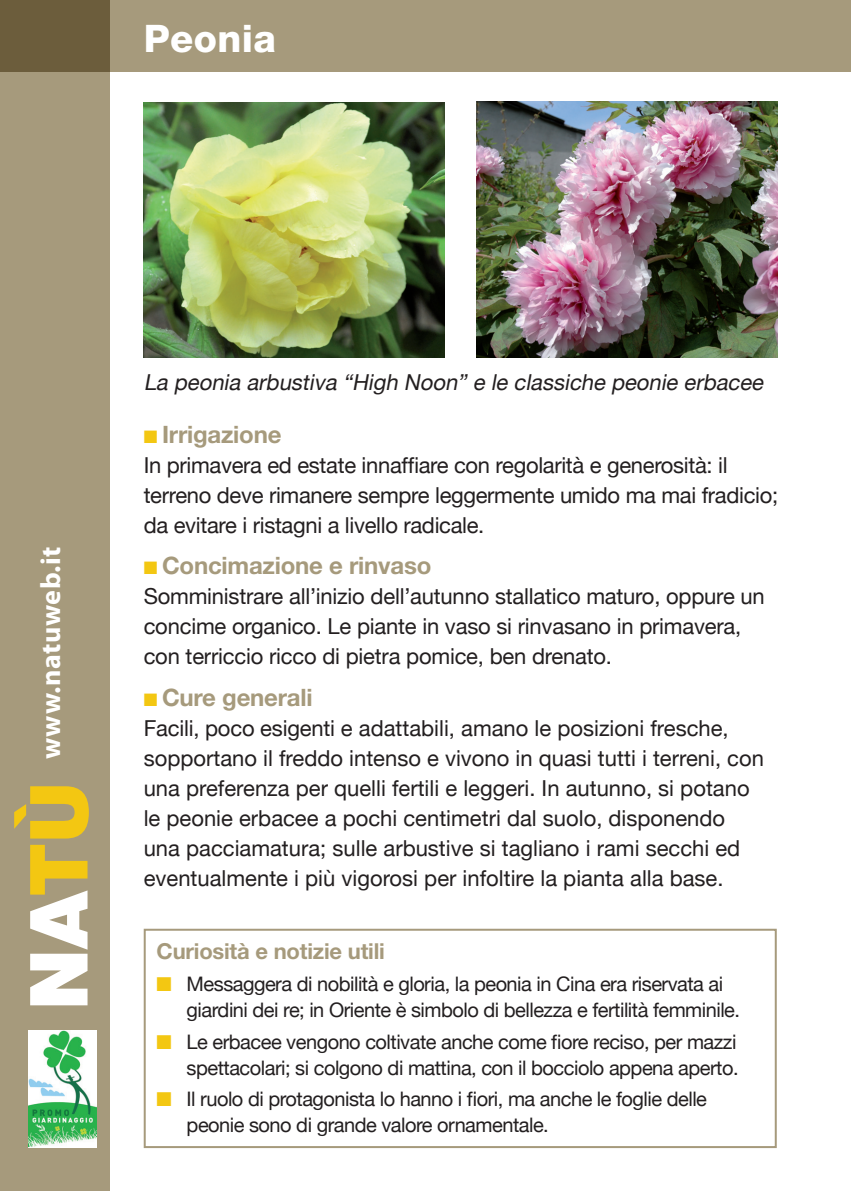
<style>
.page{position:relative;width:851px;height:1191px;background:#fff}
.page>*{position:absolute;margin:0;border:0;box-sizing:border-box;transform-origin:0 0}
.t1{font:800 38px "Helvetica Neue";letter-spacing:.01em;color:#fff}
.t2{font:700 28px "Myriad Pro";letter-spacing:.02em;color:#fff}
.t3{font:700 24px "Helvetica Neue LT Std";letter-spacing:-.01em;color:#a69a7c}
.t4{font:22px/30px "Helvetica Neue";letter-spacing:-.01em;color:#231f20}
.t5{font:italic 22px "Helvetica Neue";color:#231f20}
.t6{font:700 22px "Helvetica Neue LT Std";letter-spacing:-.01em;color:#a69a7c}
.t7{font:20px/26px "Helvetica Neue";letter-spacing:-.025em;color:#231f20}
.s1{color:#f3c712}
</style>
<div class="page">
<div style="left:144px;top:928px;width:632px;height:220px;border:2px solid #a69a7c"></div>
<div style="left:0;top:0;width:110px;height:1191px;background:#a69a7c"></div>
<svg style="left:14px;top:786px;width:75px;height:219px"></svg>
<img style="left:28px;top:1030px;width:69px;height:117px">
<div style="left:0;top:0;width:850px;height:72px;background:#a69a7c"></div>
<img style="left:144px;top:102px;width:300px;height:255px">
<img style="left:476px;top:102px;width:300px;height:255px">
<p class="t1" style="left:144px;top:16px;width:134px">Peonia</p>
<p class="t2" style="left:32px;top:759px;width:214px;rotate:-90deg">www.natuweb.it</p>
<p class="t5" style="left:144px;top:369px;width:625px">La peonia arbustiva “High Noon” e le classiche peonie erbacee</p>
<p class="t3" style="left:144px;top:419px;width:139px"><span class="s1">■</span> Irrigazione</p>
<p class="t4" style="left:144px;top:450px;width:636px">In primavera ed estate innaffiare con regolarità e generosità: il terreno deve rimanere sempre leggermente umido ma mai fradicio; da evitare i ristagni a livello radicale.</p>
<p class="t3" style="left:144px;top:551px;width:289px"><span class="s1">■</span> Concimazione e rinvaso</p>
<p class="t4" style="left:144px;top:581px;width:622px">Somministrare all’inizio dell’autunno stallatico maturo, oppure un concime organico. Le piante in vaso si rinvasano in primavera, con terriccio ricco di pietra pomice, ben drenato.</p>
<p class="t3" style="left:144px;top:682px;width:170px"><span class="s1">■</span> Cure generali</p>
<p class="t4" style="left:144px;top:712px;width:621px">Facili, poco esigenti e adattabili, amano le posizioni fresche, sopportano il freddo intenso e vivono in quasi tutti i terreni, con una preferenza per quelli fertili e leggeri. In autunno, si potano le peonie erbacee a pochi centimetri dal suolo, disponendo una pacciamatura; sulle arbustive si tagliano i rami secchi ed eventualmente i più vigorosi per infoltire la pianta alla base.</p>
<p class="t6" style="left:157px;top:937px;width:230px">Curiosità e notizie utili</p>
<p class="t7" style="left:187px;top:970px;width:555px;text-indent:-30px"><span class="s1">■</span> Messaggera di nobilità e gloria, la peonia in Cina era riservata ai giardini dei re; in Oriente è simbolo di bellezza e fertilità femminile.</p>
<p class="t7" style="left:157px;top:1028px;width:583px;text-align:right"><span class="s1">■</span> Le erbacee vengono coltivate anche come fiore reciso, per mazzi spettacolari; si colgono di mattina, con il bocciolo appena aperto.</p>
<p class="t7" style="left:187px;top:1085px;width:522px;text-indent:-30px"><span class="s1">■</span> Il ruolo di protagonista lo hanno i fiori, ma anche le foglie delle peonie sono di grande valore ornamentale.</p>
</div>
